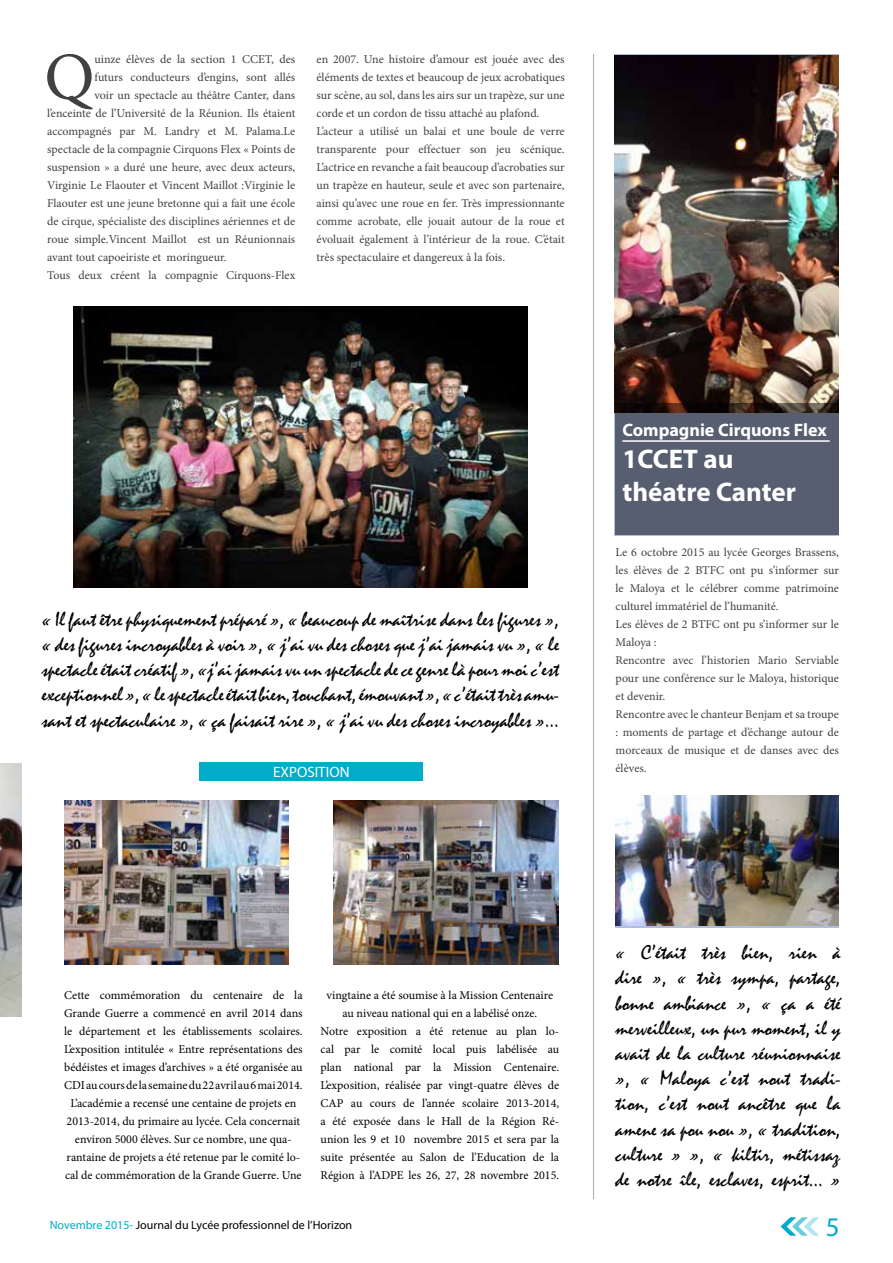
<style>
.page{position:relative;width:893px;height:1263px;background:#fff}
.page>*{position:absolute;margin:0;border:0;box-sizing:border-box;transform-origin:0 0}
.t1{font:67.35px "Minion Pro";color:#414042}
.t2{font:700 27px/32.4px "Myriad Pro";color:#fff}
.t3{font:27px "Myriad Pro";color:#00acc8}
.t4{font:21px/25.2px "Mistral";color:#000;text-align:justify}
.t5{font:700 18px "Myriad Pro";color:#fff}
.t6{font:15px "Myriad Pro";color:#fff}
.t7{font:12px/18px "Minion Pro";color:#414042}
.t8{font:12px/18px "Minion Pro";color:#000;text-align:center}
.t9{font:12px "Myriad Pro";color:#000}
.s1{color:#00acc8}
</style>
<div class="page">
<svg style="left:780px;top:1217px;width:39px;height:19px"></svg>
<img style="left:0;top:763px;width:21px;height:253px">
<img style="left:615px;top:795px;width:224px;height:131px">
<hr style="left:593px;top:54px;width:1px;height:1145px;background:#a7a9ac">
<img style="left:615px;top:55px;width:224px;height:358px">
<div style="left:615px;top:404px;width:223px;height:131px;background:#575e70"></div>
<hr style="left:622px;top:440px;width:208px;height:2px;background:#fff">
<img style="left:334px;top:801px;width:224px;height:163px">
<img style="left:64px;top:801px;width:225px;height:163px">
<div style="left:200px;top:762px;width:223px;height:19px;background:#00acc8"></div>
<img style="left:73px;top:306px;width:455px;height:281px">
<h1 class="t1" style="left:44px;top:32px;width:52px">Q</h1>
<p class="t7" style="left:94px;top:50px;width:202px">uinze élèves de la section 1 CCET, des</p>
<p class="t7" style="left:94px;top:68px;width:202px">futurs conducteurs d’engins, sont allés</p>
<p class="t7" style="left:94px;top:86px;width:202px">voir un spectacle au théâtre Canter, dans</p>
<p class="t7" style="left:47px;top:104px;width:250px">l’enceinte de l’Université de la Réunion. Ils étaient</p>
<p class="t7" style="left:47px;top:122px;width:250px">accompagnés par M. Landry et M. Palama.Le</p>
<p class="t7" style="left:47px;top:140px;width:250px">spectacle de la compagnie Cirquons Flex « Points de</p>
<p class="t7" style="left:47px;top:158px;width:250px">suspension » a duré une heure, avec deux acteurs,</p>
<p class="t7" style="left:47px;top:176px;width:250px">Virginie Le Flaouter et Vincent Maillot :Virginie le</p>
<p class="t7" style="left:47px;top:194px;width:250px">Flaouter est une jeune bretonne qui a fait une école</p>
<p class="t7" style="left:47px;top:212px;width:250px">de cirque, spécialiste des disciplines aériennes et de</p>
<p class="t7" style="left:47px;top:230px;width:250px">roue simple.Vincent Maillot est un Réunionnais</p>
<p class="t7" style="left:47px;top:248px;width:181px">avant tout capoeiriste et moringueur.</p>
<p class="t7" style="left:47px;top:266px;width:250px">Tous deux créent la compagnie Cirquons-Flex</p>
<p class="t7" style="left:317px;top:50px;width:250px">en 2007. Une histoire d’amour est jouée avec des éléments de textes et beaucoup de jeux acrobatiques sur scène, au sol, dans les airs sur un trapèze, sur une corde et un cordon de tissu attaché au plafond.<br>L’acteur a utilisé un balai et une boule de verre transparente pour effectuer son jeu scénique.<br>L’actrice en revanche a fait beaucoup d’acrobaties sur un trapèze en hauteur, seule et avec son partenaire, ainsi qu’avec une roue en fer. Très impressionnante comme acrobate, elle jouait autour de la roue et évoluait également à l’intérieur de la roue. C’était très spectaculaire et dangereux à la fois.</p>
<p class="t4" style="left:42px;top:607px;width:519px">« Il faut être physiquement préparé », « beaucoup de maîtrise dans les figures », « des figures incroyables à voir », « j’ai vu des choses que j’ai jamais vu », « le spectacle était créatif », «j’ai jamais vu un spectacle de ce genre là pour moi c’est exceptionnel », « le spectacle était bien, touchant, émouvant », « c’était très amu&shy;sant et spectaculaire », « ça faisait rire », « j’ai vu des choses incroyables »...</p>
<p class="t6" style="left:273px;top:763px;width:78px">EXPOSITION</p>
<h3 class="t5" style="left:622px;top:418px;width:206px">Compagnie Cirquons Flex</h3>
<h2 class="t2" style="left:622px;top:442px;width:175px">1CCET au théatre Canter</h2>
<p class="t7" style="left:616px;top:543px;width:225px">Le 6 octobre 2015 au lycée Georges Brassens, les élèves de 2 BTFC ont pu s’informer sur le Maloya et le célébrer comme patrimoine culturel immatériel de l’humanité.<br>Les élèves de 2 BTFC ont pu s’informer sur le Maloya :<br>Rencontre avec l’historien Mario Serviable pour une conférence sur le Maloya, historique et devenir.<br>Rencontre avec le chanteur Benjam et sa troupe : moments de partage et d’échange autour de morceaux de musique et de danses avec des élèves.</p>
<p class="t8" style="left:64px;top:986px;width:240px">Cette commémoration du centenaire de la Grande Guerre a commencé en avril 2014 dans le département et les établissements scolaires.<br>L’exposition intitulée « Entre représentations des bédéistes et images d’archives » a été organisée au CDI au cours de la semaine du 22 avril au 6 mai 2014.<br>L’académie a recensé une centaine de projets en 2013-2014, du primaire au lycée. Cela concernait environ 5000 élèves. Sur ce nombre, une qua&shy;rantaine de projets a été retenue par le comité lo&shy;cal de commémoration de la Grande Guerre. Une</p>
<p class="t8" style="left:321px;top:986px;width:240px">vingtaine a été soumise à la Mission Centenaire au niveau national qui en a labélisé onze.<br>Notre exposition a été retenue au plan lo&shy;cal par le comité local puis labélisée au plan national par la Mission Centenaire.<br>L’exposition, réalisée par vingt-quatre élèves de CAP au cours de l’année scolaire 2013-2014, a été exposée dans le Hall de la Région Ré&shy;union les 9 et 10 novembre 2015 et sera par la suite présentée au Salon de l’Education de la Région à l’ADPE les 26, 27, 28 novembre 2015.</p>
<p class="t4" style="left:616px;top:941px;width:227px">« C’était très bien, rien à dire », « très sympa, partage, bonne ambiance », « ça a été merveilleux, un pur moment, il y avait de la culture réunionnaise », « Maloya c’est nout tradi&shy;tion, c’est nout ancêtre que la amene sa pou nou », « tradition, culture » », « kiltir, métissaz de notre île, esclaves, esprit… »</p>
<p class="t9" style="left:50px;top:1218px;width:304px"><span class="s1">Novembre 2015-</span> Journal du Lycée professionnel de l’Horizon</p>
<h2 class="t3" style="left:826px;top:1210px;width:15px">5</h2>
</div>
